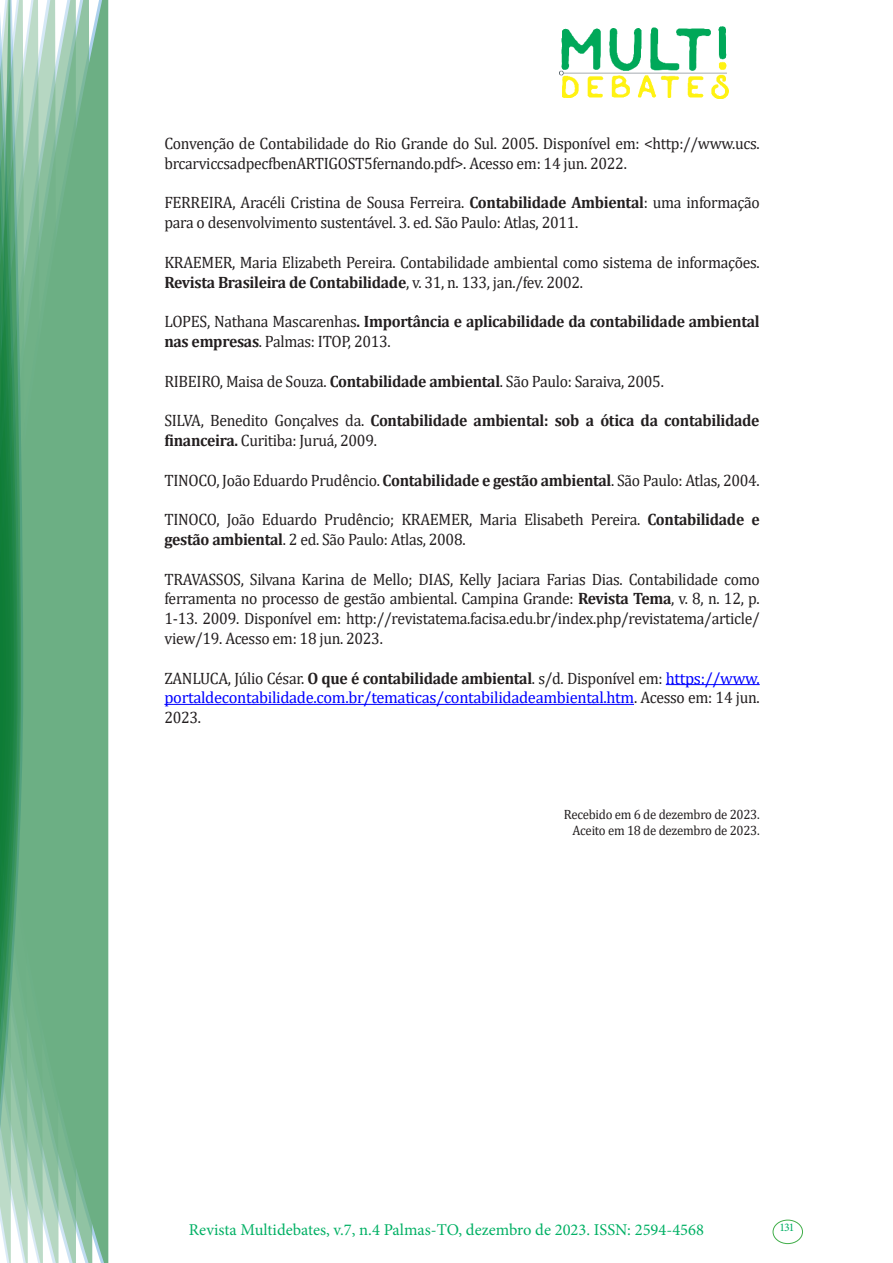
<style>
.page{position:relative;width:893px;height:1263px;background:#fff}
.page>*{position:absolute;margin:0;border:0;box-sizing:border-box;transform-origin:0 0}
.texto{font:16.5px/19.8px "Cambria";letter-spacing:-.02em;color:#231f20;scale:.95 1}
.texto-2{font:700 16.5px/19.8px "Cambria";letter-spacing:-.02em;color:#231f20;scale:.95 1}
.texto-3{font:16.5px/19.8px "Cambria";letter-spacing:-.02em;color:#00f;text-align:justify}
.t1{font:16.5px "Minion Pro";color:#00b064}
.texto-4{font:13.5px "Cambria";letter-spacing:-.02em;color:#231f20;scale:.95 1}
.t2{font:11.7px "Minion Pro";color:#00b064}
.s1{font-weight:700}
.s2{font-weight:400}
.s3{color:#231f20}
.s4{font-weight:700;color:#231f20}
</style>
<div class="page">
<img style="left:559px;top:26px;width:169px;height:72px">
<div style="left:95px;top:0;width:14px;height:1263px;background:#6caf84"></div>
<svg style="left:79px;top:0;width:16px;height:1263px;background:#71b289"></svg>
<svg style="left:62px;top:0;width:17px;height:1263px;background:#75b48c"></svg>
<svg style="left:45px;top:0;width:17px;height:1263px;background:#7cb792"></svg>
<svg style="left:30px;top:0;width:15px;height:1263px;background:#80ba96"></svg>
<svg style="left:0;top:0;width:30px;height:1263px;background:#61a97f"></svg>
<div style="left:772px;top:1219px;width:31px;height:25px;border:1px solid #40ae49;border-radius:50%"></div>
<hr style="left:666px;top:684px;width:94px;height:1px;background:#00f">
<hr style="left:164px;top:704px;width:470px;height:1px;background:#00f">
<p class="texto" style="left:164px;top:133px;width:628px">Convenção de Contabilidade do Rio Grande do Sul. 2005. Disponível em: &lt;http://www.ucs. brcarviccsadpecfbenARTIGOST5fernando.pdf&gt;. Acesso em: 14 jun. 2022.</p>
<p class="texto" style="left:164px;top:193px;width:628px">FERREIRA, Aracéli Cristina de Sousa Ferreira. <span class="s1">Contabilidade Ambiental</span>: uma informação para o desenvolvimento sustentável. 3. ed. São Paulo: Atlas, 2011.</p>
<p class="texto" style="left:164px;top:252px;width:628px">KRAEMER, Maria Elizabeth Pereira. Contabilidade ambiental como sistema de informações.<br><span class="s1">Revista Brasileira de Contabilidade</span>, v. 31, n. 133, jan./fev. 2002.</p>
<p class="texto-2" style="left:164px;top:311px;width:628px"><span class="s2">LOPES, Nathana Mascarenhas</span>. Importância e aplicabilidade da contabilidade ambiental nas empresas<span class="s2">. Palmas: ITOP, 2013.</span></p>
<p class="texto" style="left:164px;top:371px;width:527px">RIBEIRO, Maisa de Souza. <span class="s1">Contabilidade ambiental</span>. São Paulo: Saraiva, 2005.</p>
<p class="texto-2" style="left:164px;top:410px;width:628px"><span class="s2">SILVA, Benedito Gonçalves da.</span> Contabilidade ambiental: sob a ótica da contabilidade financeira. <span class="s2">Curitiba: Juruá, 2009.</span></p>
<p class="texto" style="left:164px;top:470px;width:628px">TINOCO, João Eduardo Prudêncio. <span class="s1">Contabilidade e gestão ambiental</span>. São Paulo: Atlas, 2004.</p>
<p class="texto" style="left:164px;top:510px;width:628px">TINOCO, João Eduardo Prudêncio; KRAEMER, Maria Elisabeth Pereira. <span class="s1">Contabilidade e gestão ambiental</span>. 2 ed. São Paulo: Atlas, 2008.</p>
<p class="texto" style="left:164px;top:569px;width:628px;text-align:justify">TRAVASSOS, Silvana Karina de Mello; DIAS, Kelly Jaciara Farias Dias. Contabilidade como ferramenta no processo de gestão ambiental. Campina Grande: <span class="s1">Revista Tema</span>, v. 8, n. 12, p.<br>1-13. 2009. Disponível em: http://revistatema.facisa.edu.br/index.php/revistatema/article/ view/19. Acesso em: 18 jun. 2023.</p>
<p class="texto-3" style="left:164px;top:668px;width:597px"><span class="s3">ZANLUCA, Júlio César.</span> <span class="s4">O que é contabilidade ambiental</span><span class="s3">. s/d. Disponível em:</span> https://www. portaldecontabilidade.com.br/tematicas/contabilidadeambiental.htm<span class="s3">. Acesso em: 14 jun.<br>2023.</span></p>
<p class="texto-4" style="left:564px;top:806px;width:208px">Recebido em 6 de dezembro de 2023.</p>
<p class="texto-4" style="left:573px;top:822px;width:199px">Aceito em 18 de dezembro de 2023.</p>
<p class="t1" style="left:189px;top:1218px;width:517px">Revista Multidebates, v.7, n.4 Palmas-TO, dezembro de 2023. ISSN: 2594-4568</p>
<p class="t2" style="left:779px;top:1219px;width:16px">131</p>
</div>
